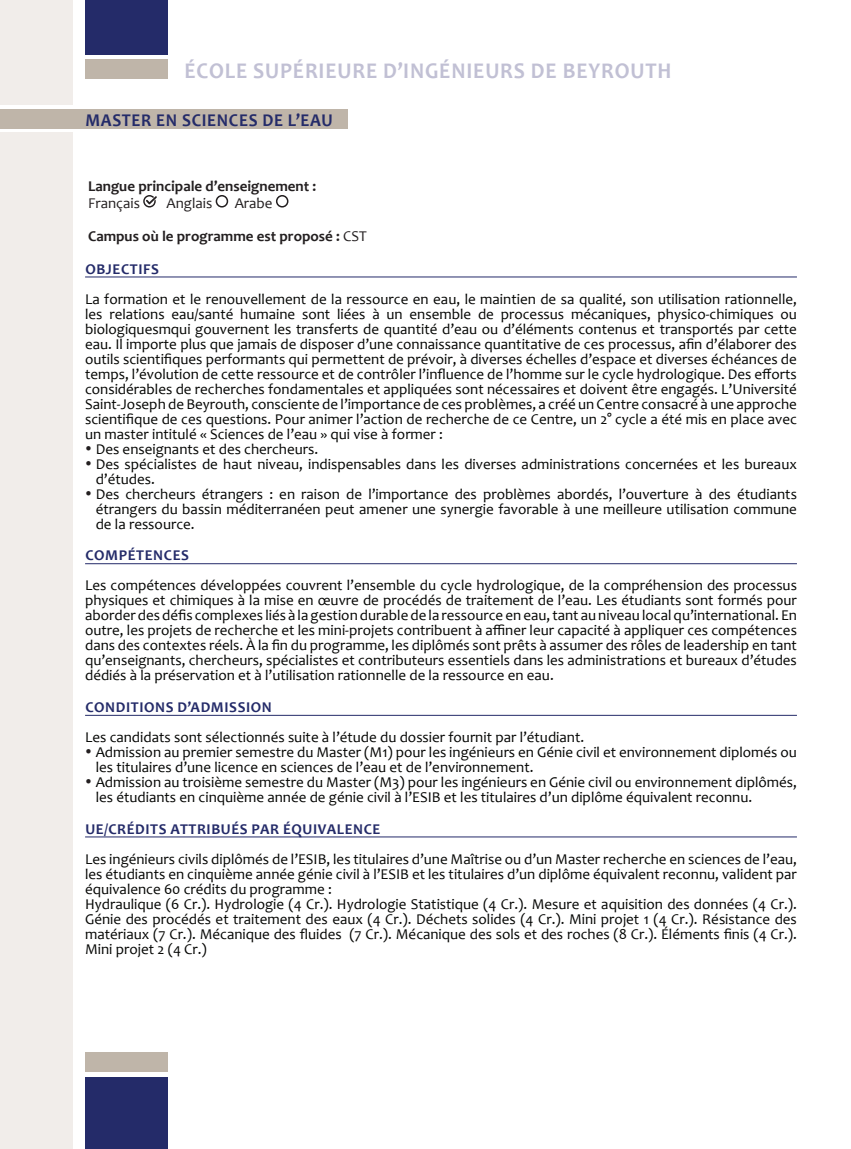
<style>
.page{position:relative;width:851px;height:1149px;background:#fff}
.page>*{position:absolute;margin:0;border:0;box-sizing:border-box;transform-origin:0 0}
.t1{font:700 22.5px "Candara";letter-spacing:.04em;color:#c1c0d4;scale:.95 1}
.t2{font:700 18px "Candara";letter-spacing:.04em;color:#242b69;scale:.95 1}
.t3{font:15px/15px "Candara";color:#040503}
.t4{font:700 15px "Candara";letter-spacing:.04em;color:#242b69}
.t5{font:700 15px "Candara";color:#231f20}
.t6{font:15px "Candara";color:#231f20}
.s1{font-weight:400}
.s2{color:#231f20}
</style>
<div class="page">
<div style="left:85px;top:1076px;width:83px;height:72px;background:#242b69"></div>
<div style="left:85px;top:1051px;width:83px;height:19px;background:#bfb5a9"></div>
<div style="left:85px;top:60px;width:83px;height:19px;background:#bfb5a9"></div>
<div style="left:85px;top:0;width:83px;height:54px;background:#242b69"></div>
<div style="left:0;top:109px;width:347px;height:20px;background:#bfb5a9"></div>
<hr style="left:85px;top:276px;width:711px;height:1px;background:#242b69">
<hr style="left:85px;top:563px;width:711px;height:1px;background:#242b69">
<hr style="left:85px;top:714px;width:711px;height:1px;background:#242b69">
<hr style="left:85px;top:836px;width:711px;height:1px;background:#242b69">
<svg style="left:143px;top:195px;width:14px;height:12px"></svg>
<div style="left:216px;top:195px;width:12px;height:12px;border:2px solid #231f20;border-radius:50%"></div>
<div style="left:276px;top:195px;width:12px;height:12px;border:2px solid #231f20;border-radius:50%"></div>
<div style="left:0;top:0;width:72px;height:105px;background:#f1edea"></div>
<div style="left:0;top:133px;width:72px;height:1015px;background:#f1edea"></div>
<h1 class="t1" style="left:184px;top:57px;width:514px">ÉCOLE SUPÉRIEURE D’INGÉNIEURS DE BEYROUTH</h1>
<p class="t2" style="left:85px;top:109px;width:262px">MASTER EN SCIENCES DE L’EAU</p>
<p class="t5" style="left:88px;top:177px;width:230px">Langue principale d’enseignement :</p>
<p class="t6" style="left:88px;top:193px;width:53px">Français</p>
<p class="t6" style="left:166px;top:193px;width:47px">Anglais</p>
<p class="t6" style="left:235px;top:193px;width:39px">Arabe</p>
<p class="t5" style="left:88px;top:226px;width:280px">Campus où le programme est proposé : <span class="s1">CST</span></p>
<p class="t4" style="left:85px;top:259px;width:75px">OBJECTIFS</p>
<p class="t3" style="left:85px;top:291px;width:713px;text-align:justify">La formation et le renouvellement de la ressource en eau, le maintien de sa qualité, son utilisation rationnelle, les relations eau/santé humaine sont liées à un ensemble de processus mécaniques, physico-chimiques ou biologiquesmqui gouvernent les transferts de quantité d’eau ou d’éléments contenus et transportés par cette eau. Il importe plus que jamais de disposer d’une connaissance quantitative de ces processus, afin d’élaborer des outils scientifiques performants qui permettent de prévoir, à diverses échelles d’espace et diverses échéances de temps, l’évolution de cette ressource et de contrôler l’influence de l’homme sur le cycle hydrologique. Des efforts considérables de recherches fondamentales et appliquées sont nécessaires et doivent être engagés. L’Université Saint-Joseph de Beyrouth, consciente de l’importance de ces problèmes, a créé un Centre consacré à une approche scientifique de ces questions. Pour animer l’action de recherche de ce Centre, un 2° cycle a été mis en place avec un master intitulé « Sciences de l’eau » qui vise à former :</p>
<p class="t3" style="left:85px;top:441px;width:235px"><span class="s2">•</span> Des enseignants et des chercheurs.</p>
<p class="t3" style="left:96px;top:456px;width:702px;text-indent:-11px"><span class="s2">•</span> Des spécialistes de haut niveau, indispensables dans les diverses administrations concernées et les bureaux d’études.</p>
<p class="t3" style="left:96px;top:486px;width:702px;text-align:justify;text-indent:-11px"><span class="s2">•</span> Des chercheurs étrangers : en raison de l’importance des problèmes abordés, l’ouverture à des étudiants étrangers du bassin méditerranéen peut amener une synergie favorable à une meilleure utilisation commune de la ressource.</p>
<p class="t4" style="left:85px;top:546px;width:105px">COMPÉTENCES</p>
<p class="t3" style="left:85px;top:578px;width:713px;text-align:justify">Les compétences développées couvrent l’ensemble du cycle hydrologique, de la compréhension des processus physiques et chimiques à la mise en œuvre de procédés de traitement de l’eau. Les étudiants sont formés pour aborder des défis complexes liés à la gestion durable de la ressource en eau, tant au niveau local qu’international. En outre, les projets de recherche et les mini-projets contribuent à affiner leur capacité à appliquer ces compétences dans des contextes réels. À la fin du programme, les diplômés sont prêts à assumer des rôles de leadership en tant qu’enseignants, chercheurs, spécialistes et contributeurs essentiels dans les administrations et bureaux d’études dédiés à la préservation et à l’utilisation rationnelle de la ressource en eau.</p>
<p class="t4" style="left:85px;top:697px;width:188px">CONDITIONS D’ADMISSION</p>
<p class="t3" style="left:85px;top:729px;width:500px">Les candidats sont sélectionnés suite à l’étude du dossier fournit par l’étudiant.</p>
<p class="t3" style="left:96px;top:744px;width:702px;text-indent:-11px"><span class="s2">•</span> Admission au premier semestre du Master (M1) pour les ingénieurs en Génie civil et environnement diplomés ou les titulaires d’une licence en sciences de l’eau et de l’environnement.</p>
<p class="t3" style="left:96px;top:774px;width:702px;text-indent:-11px"><span class="s2">•</span> Admission au troisième semestre du Master (M3) pour les ingénieurs en Génie civil ou environnement diplômés, les étudiants en cinquième année de génie civil à l’ESIB et les titulaires d’un diplôme équivalent reconnu.</p>
<p class="t4" style="left:85px;top:819px;width:296px">UE/CRÉDITS ATTRIBUÉS PAR ÉQUIVALENCE</p>
<p class="t3" style="left:85px;top:851px;width:713px">Les ingénieurs civils diplômés de l’ESIB, les titulaires d’une Maîtrise ou d’un Master recherche en sciences de l’eau, les étudiants en cinquième année génie civil à l’ESIB et les titulaires d’un diplôme équivalent reconnu, valident par équivalence 60 crédits du programme :<br>Hydraulique (6 Cr.). Hydrologie (4 Cr.). Hydrologie Statistique (4 Cr.). Mesure et aquisition des données (4 Cr.).<br>Génie des procédés et traitement des eaux (4 Cr.). Déchets solides (4 Cr.). Mini projet 1 (4 Cr.). Résistance des matériaux (7 Cr.). Mécanique des fluides (7 Cr.). Mécanique des sols et des roches (8 Cr.). Éléments finis (4 Cr.).<br>Mini projet 2 (4 Cr.)</p>
</div>
